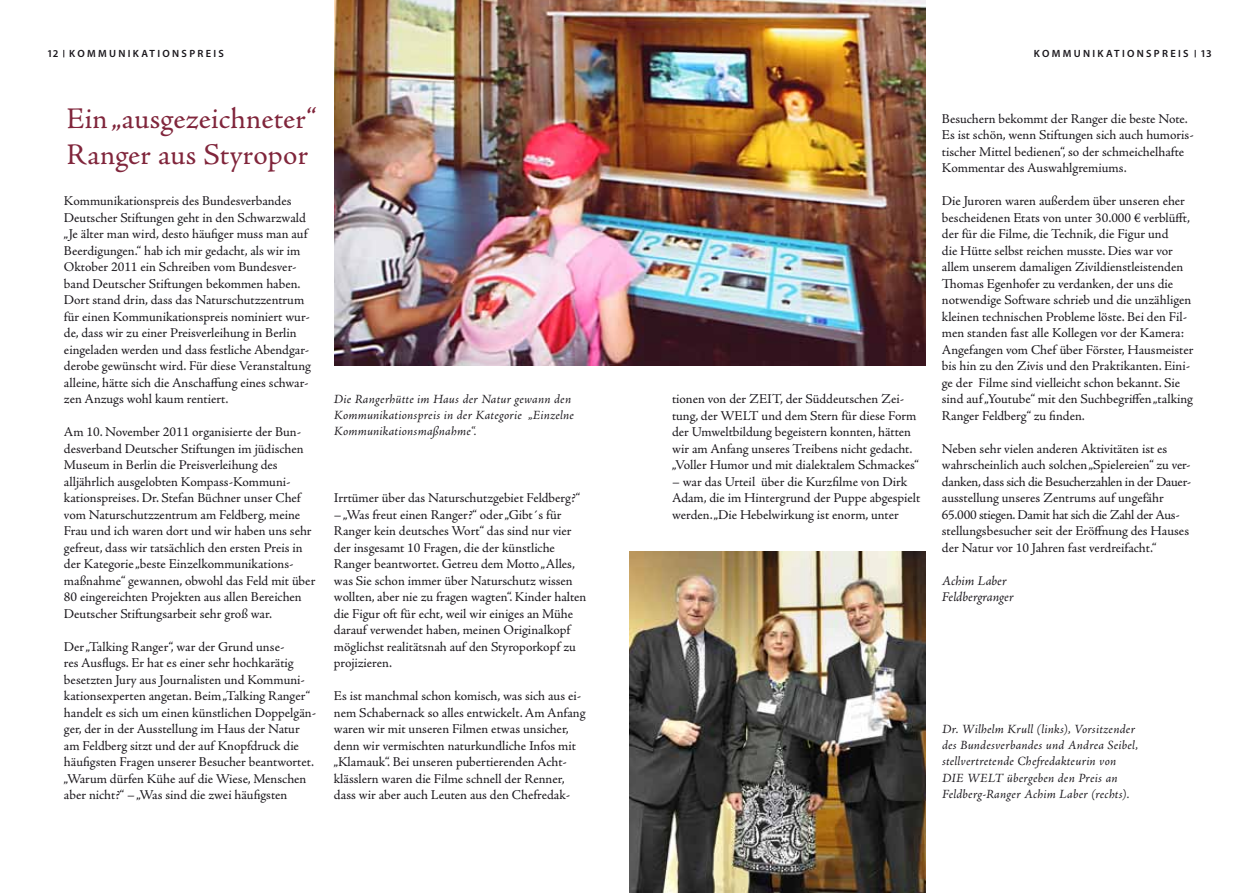
<style>
.page{position:relative;width:1259px;height:893px;background:#fff}
.page>*{position:absolute;margin:0;border:0;box-sizing:border-box;transform-origin:0 0}
.t1{font:30px/36px "Adobe Jenson Pro";letter-spacing:.01em;color:#80253b}
.t2{font:13.5px/16.5px "Adobe Jenson Pro";color:#1a171c}
.t3{font:italic 13.5px/16.5px "Adobe Jenson Pro";letter-spacing:-.005em;color:#1a171c}
.t4{font:italic 12.75px/16px "Adobe Jenson Pro";letter-spacing:.015em;color:#1a171c}
.t5{font:600 10.5px "Myriad Pro";letter-spacing:.22em;color:#1a171c}
</style>
<div class="page">
<img style="left:335px;top:0;width:590px;height:366px">
<img style="left:629px;top:552px;width:296px;height:341px">
<p class="t5" style="left:47px;top:47px;width:51px">12 KOMMU</p>
<p class="t5" style="left:118px;top:47px;width:72px">NIK ATI ONSPREIS</p>
<p class="t5" style="left:1034px;top:47px;width:29px">KOMMU</p>
<p class="t5" style="left:1083px;top:47px;width:72px">NIK ATI ONSPREIS</p>
<p class="t5" style="left:1200px;top:47px;width:13px">13</p>
<h1 class="t1" style="left:67px;top:101px;width:251px">Ein „ausgezeichneter“<br>Ranger aus Styropor</h1>
<p class="t2" style="left:64px;top:193px;width:248px">Kommunikationspreis des Bundesverbandes Deutscher Stiftungen geht in den Schwarzwald „Je älter man wird, desto häufiger muss man auf Beerdigungen.“ hab ich mir gedacht, als wir im Oktober 2011 ein Schreiben vom Bundesver&shy;band Deutscher Stiftungen bekommen haben.<br>Dort stand drin, dass das Naturschutzzentrum für einen Kommunikationspreis nominiert wur&shy;de, dass wir zu einer Preisverleihung in Berlin eingeladen werden und dass festliche Abendgar&shy;derobe gewünscht wird. Für diese Veranstaltung alleine, hätte sich die Anschaffung eines schwar&shy;zen Anzugs wohl kaum rentiert.</p>
<p class="t2" style="left:64px;top:424px;width:253px">Am 10. November 2011 organisierte der Bun&shy;desverband Deutscher Stiftungen im jüdischen Museum in Berlin die Preisverleihung des alljährlich ausgelobten Kompass-Kommuni&shy;kationspreises. Dr. Stefan Büchner unser Chef vom Naturschutzzentrum am Feldberg, meine Frau und ich waren dort und wir haben uns sehr gefreut, dass wir tatsächlich den ersten Preis in der Kategorie „beste Einzelkommunikations&shy;maßnahme“ gewannen, obwohl das Feld mit über 80 eingereichten Projekten aus allen Bereichen Deutscher Stiftungsarbeit sehr groß war.</p>
<p class="t2" style="left:64px;top:638px;width:254px">Der „Talking Ranger“, war der Grund unse-<br>res Ausflugs. Er hat es einer sehr hochkarätig besetzten Jury aus Journalisten und Kommuni&shy;kationsexperten angetan. Beim „Talking Ranger“ handelt es sich um einen künstlichen Doppelgän&shy;ger, der in der Ausstellung im Haus der Natur am Feldberg sitzt und der auf Knopfdruck die häufigsten Fragen unserer Besucher beantwortet. „Warum dürfen Kühe auf die Wiese, Menschen aber nicht?“ – „Was sind die zwei häufigsten</p>
<p class="t4" style="left:334px;top:392px;width:242px">Die Rangerhütte im Haus der Natur gewann den<br>Kommunikationspreis in der Kategorie „Einzelne<br>Kommunikationsmaßnahme“.</p>
<p class="t2" style="left:334px;top:490px;width:248px">Irrtümer über das Naturschutzgebiet Feldberg?“</p>
<p class="t2" style="left:334px;top:507px;width:254px">– „Was freut einen Ranger?“ oder „Gibt´s für Ranger kein deutsches Wort“ das sind nur vier der insgesamt 10 Fragen, die der künstliche Ranger beantwortet. Getreu dem Motto „Alles, was Sie schon immer über Naturschutz wissen wollten, aber nie zu fragen wagten“. Kinder halten die Figur oft für echt, weil wir einiges an Mühe darauf verwendet haben, meinen Originalkopf möglichst realitätsnah auf den Styroporkopf zu projizieren.</p>
<p class="t2" style="left:334px;top:688px;width:253px">Es ist manchmal schon komisch, was sich aus ei&shy;nem Schabernack so alles entwickelt. Am Anfang waren wir mit unseren Filmen etwas unsicher, denn wir vermischten naturkundliche Infos mit „Klamauk“. Bei unseren pubertierenden Acht&shy;klässlern waren die Filme schnell der Renner, dass wir aber auch Leuten aus den Chefredak-</p>
<p class="t2" style="left:672px;top:391px;width:248px">tionen von der ZEIT, der Süddeutschen Zei&shy;tung, der WELT und dem Stern für diese Form der Umweltbildung begeistern konnten, hätten wir am Anfang unseres Treibens nicht gedacht. „Voller Humor und mit dialektalem Schmackes“</p>
<p class="t2" style="left:672px;top:474px;width:250px">– war das Urteil über die Kurzfilme von Dirk<br>Adam, die im Hintergrund der Puppe abgespielt werden. „Die Hebelwirkung ist enorm, unter</p>
<p class="t2" style="left:942px;top:111px;width:253px">Besuchern bekommt der Ranger die beste Note.<br>Es ist schön, wenn Stiftungen sich auch humoris&shy;tischer Mittel bedienen“, so der schmeichelhafte Kommentar des Auswahlgremiums.</p>
<p class="t2" style="left:942px;top:193px;width:253px">Die Juroren waren außerdem über unseren eher bescheidenen Etats von unter 30.000 € verblüfft, der für die Filme, die Technik, die Figur und<br>die Hütte selbst reichen musste. Dies war vor allem unserem damaligen Zivildienstleistenden Thomas Egenhofer zu verdanken, der uns die notwendige Software schrieb und die unzähligen kleinen technischen Probleme löste. Bei den Fil&shy;men standen fast alle Kollegen vor der Kamera:<br>Angefangen vom Chef über Förster, Hausmeister bis hin zu den Zivis und den Praktikanten. Eini&shy;ge der Filme sind vielleicht schon bekannt. Sie sind auf „Youtube“ mit den Suchbegriffen „talking Ranger Feldberg“ zu finden.</p>
<p class="t2" style="left:942px;top:440px;width:250px">Neben sehr vielen anderen Aktivitäten ist es wahrscheinlich auch solchen „Spielereien“ zu ver-- danken, dass sich die Besucherzahlen in der Dauer&shy;ausstellung unseres Zentrums auf ungefähr 65.000 stiegen. Damit hat sich die Zahl der Aus&shy;stellungsbesucher seit der Eröffnung des Hauses der Natur vor 10 Jahren fast verdreifacht.“</p>
<p class="t3" style="left:942px;top:573px;width:73px">Achim Laber<br>Feldbergranger</p>
<p class="t4" style="left:942px;top:722px;width:197px">Dr. Wilhelm Krull (links), Vorsitzender des Bundesverbandes und Andrea Seibel, stellvertretende Chefredakteurin von DIE WELT übergeben den Preis an Feldberg-Ranger Achim Laber (rechts).</p>
</div>
